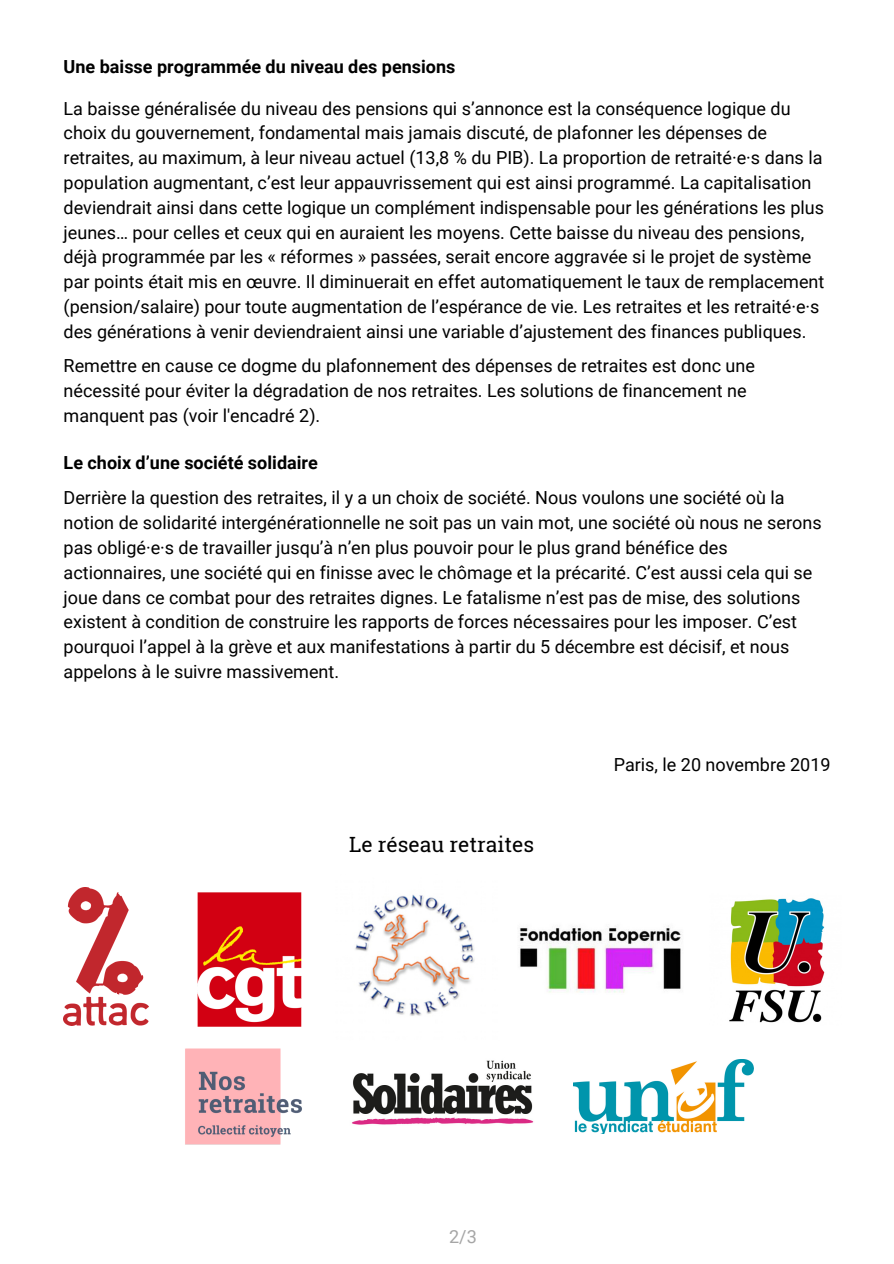
<style>
.page{position:relative;width:894px;height:1264px;background:#fff}
.page>*{position:absolute;margin:0;border:0;box-sizing:border-box;transform-origin:0 0}
.t1{font:21px "Roboto Slab";color:#000}
.t2{font:18px/24.8px "Roboto";color:#000}
.t3{font:700 18px "Roboto";color:#000}
.t4{font:18px "Roboto";color:#a6a6a6}
</style>
<div class="page">
<img style="left:185px;top:1048px;width:117px;height:97px">
<img style="left:573px;top:1059px;width:180px;height:74px">
<img style="left:352px;top:1060px;width:182px;height:65px">
<img style="left:729px;top:898px;width:96px;height:125px">
<img style="left:355px;top:894px;width:120px;height:122px">
<img style="left:519px;top:925px;width:163px;height:68px">
<img style="left:197px;top:892px;width:105px;height:135px">
<img style="left:64px;top:887px;width:84px;height:138px">
<p class="t3" style="left:64px;top:56px;width:393px">Une baisse programmée du niveau des pensions</p>
<p class="t2" style="left:64px;top:96px;width:762px">La baisse généralisée du niveau des pensions qui s’annonce est la conséquence logique du choix du gouvernement, fondamental mais jamais discuté, de plafonner les dépenses de retraites, au maximum, à leur niveau actuel (13,8 % du PIB). La proportion de retraité·e·s dans la population augmentant, c’est leur appauvrissement qui est ainsi programmé. La capitalisation deviendrait ainsi dans cette logique un complément indispensable pour les générations les plus jeunes… pour celles et ceux qui en auraient les moyens. Cette baisse du niveau des pensions, déjà programmée par les « réformes » passées, serait encore aggravée si le projet de système par points était mis en œuvre. Il diminuerait en effet automatiquement le taux de remplacement (pension/salaire) pour toute augmentation de l’espérance de vie. Les retraites et les retraité·e·s des générations à venir deviendraient ainsi une variable d’ajustement des finances publiques.</p>
<p class="t2" style="left:64px;top:354px;width:692px">Remettre en cause ce dogme du plafonnement des dépenses de retraites est donc une nécessité pour éviter la dégradation de nos retraites. Les solutions de financement ne manquent pas (voir l'encadré 2).</p>
<p class="t3" style="left:64px;top:452px;width:256px">Le choix d’une société solidaire</p>
<p class="t2" style="left:64px;top:486px;width:759px">Derrière la question des retraites, il y a un choix de société. Nous voulons une société où la notion de solidarité intergénérationnelle ne soit pas un vain mot, une société où nous ne serons pas obligé·e·s de travailler jusqu’à n’en plus pouvoir pour le plus grand bénéfice des actionnaires, une société qui en finisse avec le chômage et la précarité. C’est aussi cela qui se joue dans ce combat pour des retraites dignes. Le fatalisme n’est pas de mise, des solutions existent à condition de construire les rapports de forces nécessaires pour les imposer. C’est pourquoi l’appel à la grève et aux manifestations à partir du 5 décembre est décisif, et nous appelons à le suivre massivement.</p>
<p class="t1" style="left:349px;top:830px;width:186px">Le réseau retraites</p>
<p class="t2" style="left:613px;top:752px;width:218px">Paris, le 20 novembre 2019</p>
<p class="t4" style="left:449px;top:1226px;width:29px">2/3</p>
</div>
